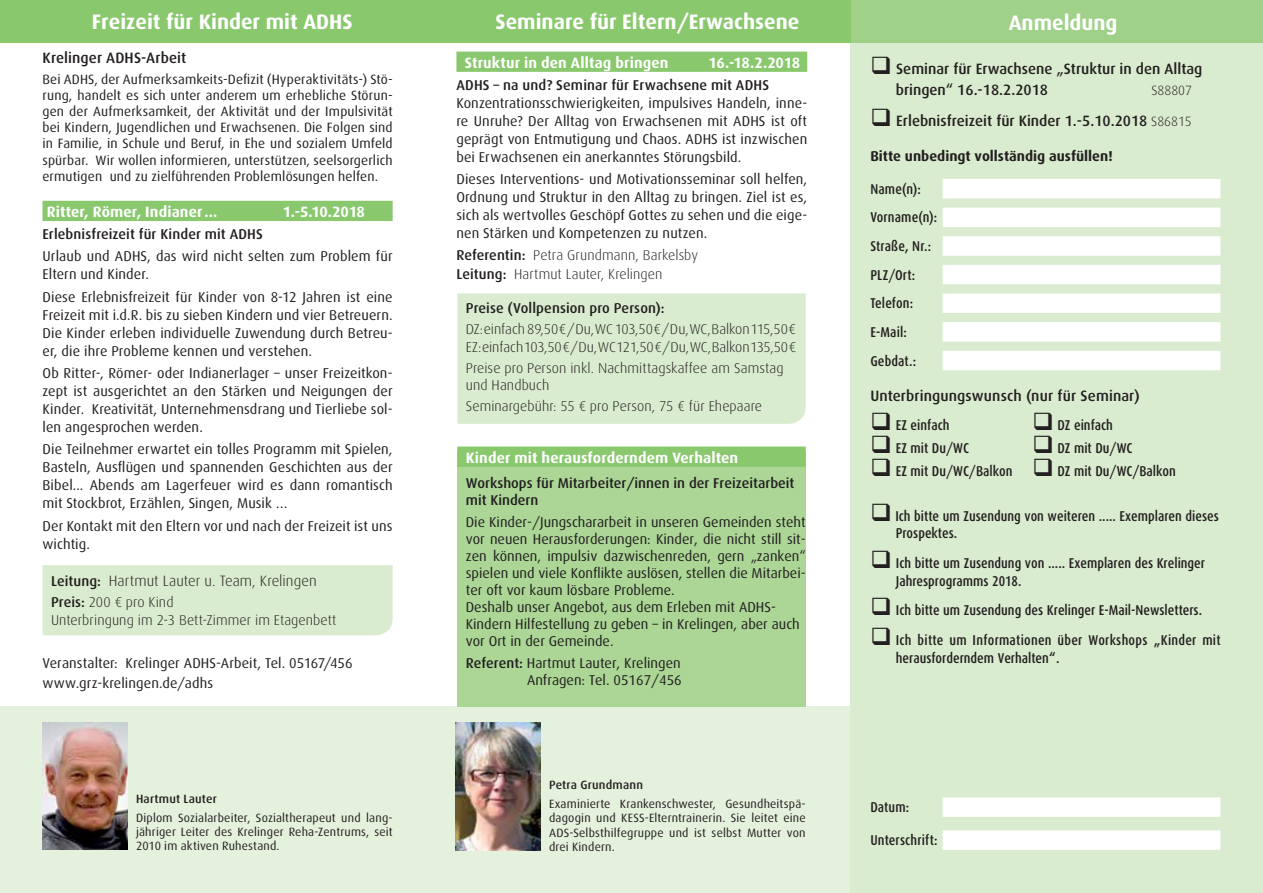
<style>
.page{position:relative;width:1263px;height:893px;background:#fff}
.page>*{position:absolute;margin:0;border:0;box-sizing:border-box;transform-origin:0 0}
.t1{font:700 21px "Dax";color:#fff}
.t2{font:500 15px/20.7px "Dax";color:#231f20}
.t3{font:700 15px "Dax";letter-spacing:.01em;color:#fff}
.t4{font:300 15px "Dax";letter-spacing:.005em;color:#231f20}
.t5{font:14.25px/18px "Dax";color:#231f20;text-align:justify}
.t6{font:500 14.25px/28.7px "Dax Condensed";color:#231f20}
.t7{font:300 14.25px/17.1px "Dax";letter-spacing:.005em;color:#231f20}
.t8{font:500 14.25px/17.1px "Dax";letter-spacing:.005em;color:#231f20}
.t9{font:500 14.25px/17.9px "Dax Condensed";letter-spacing:.02em;color:#231f20}
.t10{font:700 14.25px "Dax";color:#231f20}
.t11{font:13.5px/16.2px "Dax";letter-spacing:.01em;color:#231f20;text-align:justify}
.t12{font:300 13.5px "Dax";color:#231f20}
.t13{font:12px/14.4px "Dax";letter-spacing:.015em;color:#231f20;text-align:justify}
.t14{font:500 12px "Dax";letter-spacing:.015em;color:#231f20}
.s1{font-weight:500;font-size:14.25px}
.s2{font-weight:500}
.s3{font-weight:300;font-size:13.5px}
</style>
<div class="page">
<div style="left:0;top:707px;width:850px;height:186px;background:#e4f1dd"></div>
<div style="left:850px;top:34px;width:413px;height:859px;background:#d9eccf"></div>
<div style="left:943px;top:179px;width:277px;height:19px;background:#fff"></div>
<div style="left:943px;top:208px;width:277px;height:19px;background:#fff"></div>
<div style="left:943px;top:236px;width:277px;height:20px;background:#fff"></div>
<div style="left:943px;top:265px;width:277px;height:19px;background:#fff"></div>
<div style="left:943px;top:293px;width:277px;height:20px;background:#fff"></div>
<div style="left:943px;top:322px;width:277px;height:20px;background:#fff"></div>
<div style="left:943px;top:351px;width:277px;height:19px;background:#fff"></div>
<div style="left:943px;top:797px;width:277px;height:20px;background:#fff"></div>
<div style="left:943px;top:830px;width:277px;height:20px;background:#fff"></div>
<div style="left:850px;top:0;width:413px;height:43px;background:#a0d189"></div>
<div style="left:0;top:0;width:850px;height:43px;background:#89c86d"></div>
<div style="left:456px;top:52px;width:351px;height:20px;background:#89c86d"></div>
<div style="left:43px;top:201px;width:350px;height:20px;background:#89c86d"></div>
<div style="left:43px;top:565px;width:350px;height:70px;background:#d9eccf"></div>
<img style="left:455px;top:722px;width:86px;height:128px">
<img style="left:43px;top:722px;width:85px;height:128px">
<div style="left:457px;top:451px;width:349px;height:256px;background:#abd696"></div>
<div style="left:457px;top:447px;width:349px;height:20px;background:#89c86d"></div>
<div style="left:457px;top:293px;width:349px;height:131px;background:#d9eccf"></div>
<h1 class="t1" style="left:92px;top:9px;width:262px">Freizeit für Kinder mit ADHS</h1>
<h1 class="t1" style="left:495px;top:9px;width:305px">Seminare für Eltern/Erwachsene</h1>
<p class="t2" style="left:43px;top:48px;width:145px">Krelinger ADHS-Arbeit</p>
<p class="t11" style="left:43px;top:71px;width:352px">Bei ADHS, der Aufmerksamkeits-Defizit (Hyperaktivitäts-) Stö&shy;rung, handelt es sich unter anderem um erhebliche Störun&shy;gen der Aufmerksamkeit, der Aktivität und der Impulsivität bei Kindern, Jugendlichen und Erwachsenen. Die Folgen sind in Familie, in Schule und Beruf, in Ehe und sozialem Umfeld spürbar. Wir wollen informieren, unterstützen, seelsorgerlich ermutigen und zu zielführenden Problemlösungen helfen.</p>
<p class="t3" style="left:47px;top:203px;width:172px">Ritter, Römer, Indianer...</p>
<p class="t3" style="left:283px;top:203px;width:84px">1.-5.10.2018</p>
<p class="t8" style="left:43px;top:226px;width:222px">Erlebnisfreizeit für Kinder mit ADHS</p>
<p class="t5" style="left:43px;top:248px;width:352px">Urlaub und ADHS, das wird nicht selten zum Problem für<br>Eltern und Kinder.</p>
<p class="t5" style="left:43px;top:288px;width:352px">Diese Erlebnisfreizeit für Kinder von 8-12 Jahren ist eine Freizeit mit i.d.R. bis zu sieben Kindern und vier Betreuern.<br>Die Kinder erleben individuelle Zuwendung durch Betreu&shy;er, die ihre Probleme kennen und verstehen.</p>
<p class="t5" style="left:43px;top:364px;width:352px">Ob Ritter-, Römer- oder Indianerlager – unser Freizeitkon&shy;zept ist ausgerichtet an den Stärken und Neigungen der Kinder. Kreativität, Unternehmensdrang und Tierliebe sol&shy;len angesprochen werden.</p>
<p class="t5" style="left:43px;top:440px;width:352px">Die Teilnehmer erwartet ein tolles Programm mit Spielen, Basteln, Ausflügen und spannenden Geschichten aus der Bibel... Abends am Lagerfeuer wird es dann romantisch mit Stockbrot, Erzählen, Singen, Musik …</p>
<p class="t5" style="left:43px;top:517px;width:352px">Der Kontakt mit den Eltern vor und nach der Freizeit ist uns wichtig.</p>
<p class="t4" style="left:51px;top:573px;width:267px"><span class="s1">Leitung:</span> Hartmut Lauter u. Team, Krelingen</p>
<p class="t7" style="left:51px;top:594px;width:287px"><span class="s2">Preis:</span> 200 € pro Kind<br>Unterbringung im 2-3 Bett-Zimmer im Etagenbett</p>
<p class="t5" style="left:43px;top:654px;width:312px;line-height:19.5px">Veranstalter: Krelinger ADHS-Arbeit, Tel. 05167/456 www.grz-krelingen.de/adhs</p>
<p class="t14" style="left:136px;top:792px;width:82px">Hartmut Lauter</p>
<p class="t13" style="left:136px;top:810px;width:258px">Diplom Sozialarbeiter, Sozialtherapeut und lang&shy;jähriger Leiter des Krelinger Reha-Zentrums, seit 2010 im aktiven Ruhestand.</p>
<p class="t3" style="left:465px;top:54px;width:205px">Struktur in den Alltag bringen</p>
<p class="t3" style="left:709px;top:54px;width:93px">16.-18.2.2018</p>
<p class="t8" style="left:456px;top:77px;width:314px">ADHS – na und? Seminar für Erwachsene mit ADHS</p>
<p class="t5" style="left:456px;top:94px;width:352px">Konzentrationsschwierigkeiten, impulsives Handeln, inne&shy;re Unruhe? Der Alltag von Erwachsenen mit ADHS ist oft geprägt von Entmutigung und Chaos. ADHS ist inzwischen bei Erwachsenen ein anerkanntes Störungsbild.</p>
<p class="t5" style="left:456px;top:170px;width:352px">Dieses Interventions- und Motivationsseminar soll helfen, Ordnung und Struktur in den Alltag zu bringen. Ziel ist es, sich als wertvolles Geschöpf Gottes zu sehen und die eige&shy;nen Stärken und Kompetenzen zu nutzen.</p>
<p class="t7" style="left:456px;top:245px;width:243px;line-height:18.9px"><span class="s2">Referentin:</span> Petra Grundmann, Barkelsby<br><span class="s2">Leitung:</span> Hartmut Lauter, Krelingen</p>
<p class="t8" style="left:466px;top:300px;width:200px">Preise (Vollpension pro Person):</p>
<p class="t7" style="left:466px;top:321px;width:332px">DZ: einfach 89,50 € / Du, WC 103,50 € / Du, WC, Balkon 115,50 €<br>EZ: einfach 103,50 € / Du, WC 121,50 € / Du, WC, Balkon 135,50 €</p>
<p class="t7" style="left:466px;top:360px;width:319px">Preise pro Person inkl. Nachmittagskaffee am Samstag und Handbuch</p>
<p class="t7" style="left:466px;top:398px;width:298px">Seminargebühr: 55 € pro Person, 75 € für Ehepaare</p>
<p class="t3" style="left:466px;top:449px;width:274px">Kinder mit herausforderndem Verhalten</p>
<p class="t8" style="left:466px;top:475px;width:330px">Workshops für Mitarbeiter/innen in der Freizeitarbeit mit Kindern</p>
<p class="t5" style="left:466px;top:513px;width:341px;line-height:17.1px;text-align:left">Die Kinder-/Jungschararbeit in unseren Gemeinden steht vor neuen Herausforderungen: Kinder, die nicht still sit&shy;zen können, impulsiv dazwischenreden, gern „zanken“ spielen und viele Konflikte auslösen, stellen die Mitarbei&shy;ter oft vor kaum lösbare Probleme.<br>Deshalb unser Angebot, aus dem Erleben mit ADHS-Kindern Hilfestellung zu geben – in Krelingen, aber auch vor Ort in der Gemeinde.</p>
<p class="t5" style="left:466px;top:654px;width:217px;line-height:17.1px;text-align:right"><span class="s2">Referent:</span> Hartmut Lauter, Krelingen<br>Anfragen: Tel. 05167/456</p>
<p class="t14" style="left:549px;top:778px;width:95px">Petra Grundmann</p>
<p class="t13" style="left:549px;top:797px;width:258px">Examinierte Krankenschwester, Gesundheitspä&shy;dagogin und KESS-Elterntrainerin. Sie leitet eine ADS-Selbsthilfegruppe und ist selbst Mutter von drei Kindern.</p>
<h1 class="t1" style="left:1009px;top:10px;width:110px">Anmeldung</h1>
<p class="t2" style="left:896px;top:59px;width:308px;text-indent:-25px">❑ Seminar für Erwachsene „Struktur in den Alltag bringen“ 16.-18.2.2018</p>
<p class="t12" style="left:1151px;top:83px;width:42px">S88807</p>
<p class="t2" style="left:870px;top:111px;width:323px">❑ Erlebnisfreizeit für Kinder 1.-5.10.2018 <span class="s3">S86815</span></p>
<p class="t10" style="left:870px;top:148px;width:244px">Bitte unbedingt vollständig ausfüllen!</p>
<p class="t6" style="left:870px;top:175px;width:68px">Name(n):<br>Vorname(n):<br>Straße, Nr.:<br>PLZ/Ort:<br>Telefon:<br>E-Mail:<br>Gebdat.:</p>
<p class="t2" style="left:870px;top:385px;width:271px">Unterbringungswunsch (nur für Seminar)</p>
<p class="t6" style="left:870px;top:411px;width:81px">❑ EZ einfach</p>
<p class="t6" style="left:1032px;top:411px;width:82px">❑ DZ einfach</p>
<p class="t6" style="left:870px;top:434px;width:100px">❑ EZ mit Du/WC</p>
<p class="t6" style="left:1032px;top:434px;width:102px">❑ DZ mit Du/WC</p>
<p class="t6" style="left:870px;top:457px;width:307px">❑ EZ mit Du/WC/Balkon ❑ DZ mit Du/WC/Balkon</p>
<p class="t6" style="left:896px;top:507px;width:324px;line-height:17.9px;text-indent:-26px">❑ Ich bitte um Zusendung von weiteren ..... Exemplaren dieses<br>Prospektes.</p>
<p class="t6" style="left:896px;top:554px;width:311px;line-height:17.9px;text-indent:-26px">❑ Ich bitte um Zusendung von ..... Exemplaren des Krelinger<br>Jahresprogramms 2018.</p>
<p class="t6" style="left:870px;top:596px;width:333px">❑ Ich bitte um Zusendung des Krelinger E-Mail-Newsletters.</p>
<p class="t9" style="left:896px;top:631px;width:326px;text-indent:-26px">❑ Ich bitte um Informationen über Workshops „Kinder mit herausforderndem Verhalten“.</p>
<p class="t6" style="left:870px;top:793px;width:41px">Datum:</p>
<p class="t6" style="left:870px;top:826px;width:69px">Unterschrift:</p>
</div>
